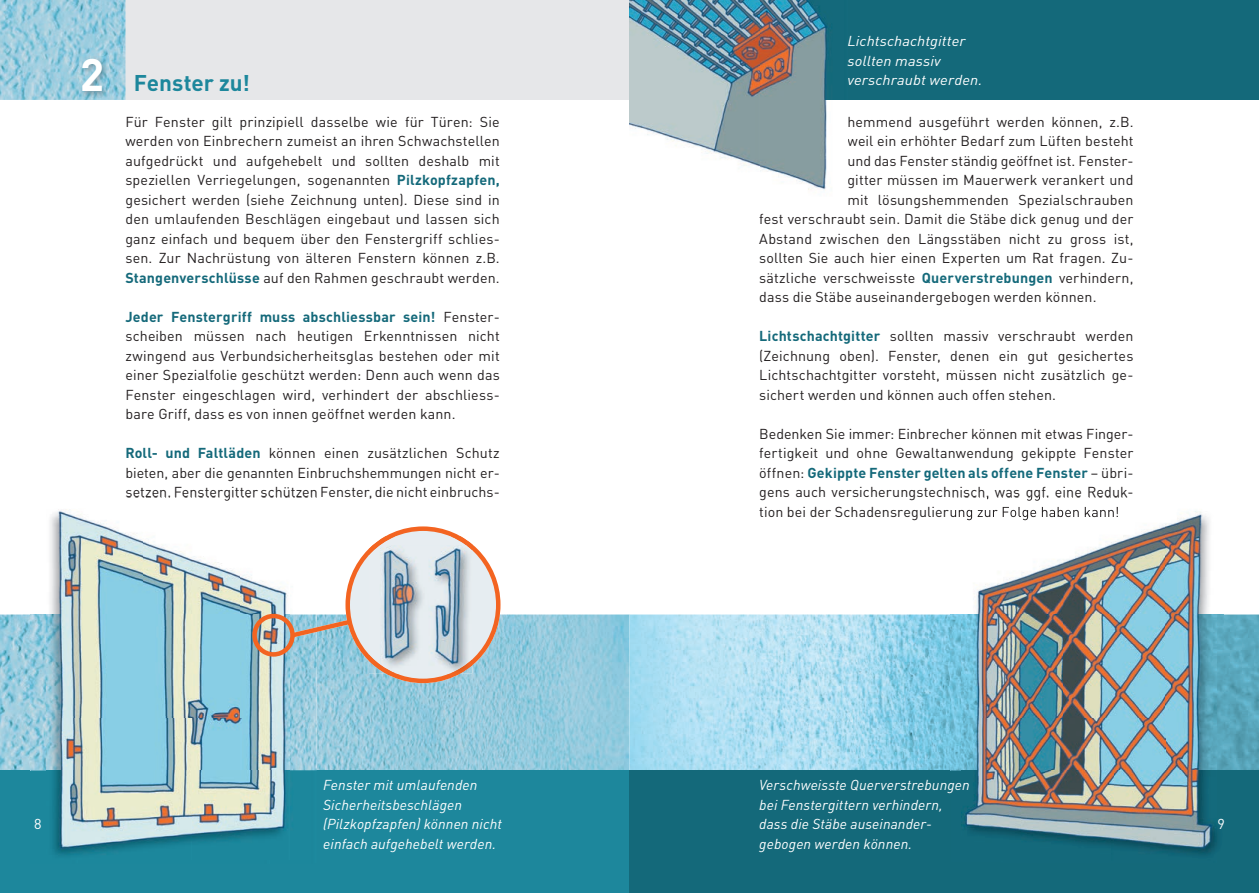
<style>
.page{position:relative;width:1259px;height:893px;background:#fff}
.page>*{position:absolute;margin:0;border:0;box-sizing:border-box;transform-origin:0 0}
.t1{font:700 45px "DIN";color:#fff}
.t2{font:700 22.5px "DIN";letter-spacing:-.005em;color:#1d879c}
.t3{font:14.25px/19.5px "DIN";letter-spacing:.005em;color:#231f20;text-align:justify}
.t4{font:italic 14.25px/19.5px "DIN";letter-spacing:.005em;color:#fff}
.t5{font:italic 14.25px/19.5px "DIN";letter-spacing:.005em;color:#fff;scale:1.07 1}
.t6{font:14.25px "DIN";color:#fff}
.s1{font-weight:700;color:#14697a}
</style>
<div class="page">
<img style="left:0;top:614px;width:629px;height:156px">
<img style="left:629px;top:614px;width:630px;height:156px">
<div style="left:0;top:770px;width:629px;height:123px;background:#1d879c"></div>
<div style="left:629px;top:0;width:630px;height:100px;background:#14697a"></div>
<div style="left:125px;top:0;width:504px;height:100px;background:#e6e7e9"></div>
<img style="left:0;top:0;width:125px;height:100px">
<div style="left:629px;top:770px;width:630px;height:123px;background:#14697a"></div>
<img style="left:629px;top:0;width:198px;height:190px">
<img style="left:1216px;top:614px;width:7px;height:232px">
<img style="left:950px;top:614px;width:11px;height:156px">
<img style="left:952px;top:497px;width:176px;height:4px">
<img style="left:950px;top:507px;width:168px;height:11px">
<img style="left:961px;top:520px;width:102px;height:198px">
<img style="left:1063px;top:511px;width:147px;height:103px">
<img style="left:1063px;top:614px;width:102px;height:104px">
<img style="left:1165px;top:614px;width:51px;height:156px">
<img style="left:961px;top:718px;width:204px;height:52px">
<img style="left:961px;top:770px;width:255px;height:85px">
<img style="left:961px;top:511px;width:158px;height:9px">
<img style="left:31px;top:614px;width:16px;height:156px">
<img style="left:289px;top:614px;width:28px;height:156px">
<img style="left:290px;top:770px;width:27px;height:1px">
<img style="left:224px;top:498px;width:6px;height:3px">
<img style="left:47px;top:509px;width:242px;height:346px">
<div style="left:252px;top:614px;width:43px;height:43px;border:4px solid #f36421;border-radius:50%"></div>
<svg style="left:292px;top:526px;width:208px;height:157px"></svg>
<img style="left:381px;top:673px;width:91px;height:2px">
<img style="left:385px;top:673px;width:75px;height:2px">
<img style="left:369px;top:671px;width:12px;height:2px">
<img style="left:369px;top:536px;width:103px;height:135px">
<img style="left:381px;top:545px;width:91px;height:128px">
<img style="left:80px;top:56px;width:28px;height:42px">
<h1 class="t1" style="left:80px;top:45px;width:26px">2</h1>
<h2 class="t2" style="left:134px;top:68px;width:117px">Fenster zu!</h2>
<p class="t3" style="left:125px;top:112px;width:376px">Für Fenster gilt prinzipiell dasselbe wie für Türen: Sie werden von Einbrechern zumeist an ihren Schwachstellen aufgedrückt und aufgehebelt und sollten deshalb mit speziellen Verriegelungen, sogenannten <span class="s1">Pilzkopfzapfen, </span>gesichert werden (siehe Zeichnung unten). Diese sind in den umlaufenden Beschlägen eingebaut und lassen sich ganz einfach und bequem über den Fenstergriff schlies&shy;sen. Zur Nachrüstung von älteren Fenstern können z.B.<br><span class="s1">Stangenverschlüsse</span> auf den Rahmen geschraubt werden.</p>
<p class="t3" style="left:125px;top:307px;width:376px"><span class="s1">Jeder Fenstergriff muss abschliessbar sein!</span> Fenster&shy;scheiben müssen nach heutigen Erkenntnissen nicht zwingend aus Verbundsicherheitsglas bestehen oder mit einer Spezialfolie geschützt werden: Denn auch wenn das Fenster eingeschlagen wird, verhindert der abschliess&shy;bare Griff, dass es von innen geöffnet werden kann.</p>
<p class="t3" style="left:125px;top:443px;width:376px"><span class="s1">Roll- und Faltläden</span> können einen zusätzlichen Schutz bieten, aber die genannten Einbruchshemmungen nicht er&shy;setzen. Fenstergitter schützen Fenster, die nicht einbruchs-</p>
<p class="t5" style="left:847px;top:31px;width:127px">Lichtschachtgitter sollten massiv verschraubt werden.</p>
<p class="t3" style="left:847px;top:112px;width:287px">hemmend ausgeführt werden können, z.B.</p>
<p class="t3" style="left:847px;top:131px;width:287px">weil ein erhöhter Bedarf zum Lüften besteht</p>
<p class="t3" style="left:847px;top:151px;width:287px">und das Fenster ständig geöffnet ist. Fenster-</p>
<p class="t3" style="left:847px;top:170px;width:287px">gitter müssen im Mauerwerk verankert und</p>
<p class="t3" style="left:847px;top:190px;width:287px">mit lösungshemmenden Spezialschrauben</p>
<p class="t3" style="left:759px;top:209px;width:376px">fest verschraubt sein. Damit die Stäbe dick genug und der</p>
<p class="t3" style="left:759px;top:229px;width:376px">Abstand zwischen den Längsstäben nicht zu gross ist,</p>
<p class="t3" style="left:759px;top:248px;width:376px">sollten Sie auch hier einen Experten um Rat fragen. Zu-</p>
<p class="t3" style="left:759px;top:268px;width:376px">sätzliche verschweisste <span class="s1">Querverstrebungen</span> verhindern,</p>
<p class="t3" style="left:759px;top:287px;width:339px">dass die Stäbe auseinandergebogen werden können.</p>
<p class="t3" style="left:759px;top:326px;width:376px"><span class="s1">Lichtschachtgitter</span> sollten massiv verschraubt werden (Zeichnung oben). Fenster, denen ein gut gesichertes Lichtschachtgitter vorsteht, müssen nicht zusätzlich ge&shy;sichert werden und können auch offen stehen.</p>
<p class="t3" style="left:759px;top:424px;width:376px">Bedenken Sie immer: Einbrecher können mit etwas Finger&shy;fertigkeit und ohne Gewaltanwendung gekippte Fenster öffnen: <span class="s1">Gekippte Fenster gelten als offene Fenster</span> – übri&shy;gens auch versicherungstechnisch, was ggf. eine Reduk&shy;tion bei der Schadensregulierung zur Folge haben kann!</p>
<p class="t4" style="left:323px;top:775px;width:180px">Fenster mit umlaufenden<br>Sicherheitsbeschlägen (Pilzkopfzapfen) können nicht einfach aufgehebelt werden.</p>
<p class="t4" style="left:759px;top:775px;width:212px">Verschweisste Querverstrebungen bei Fenstergittern verhindern, dass die Stäbe auseinander&shy;gebogen werden können.</p>
<p class="t6" style="left:34px;top:815px;width:9px">8</p>
<p class="t6" style="left:1217px;top:815px;width:9px">9</p>
</div>
